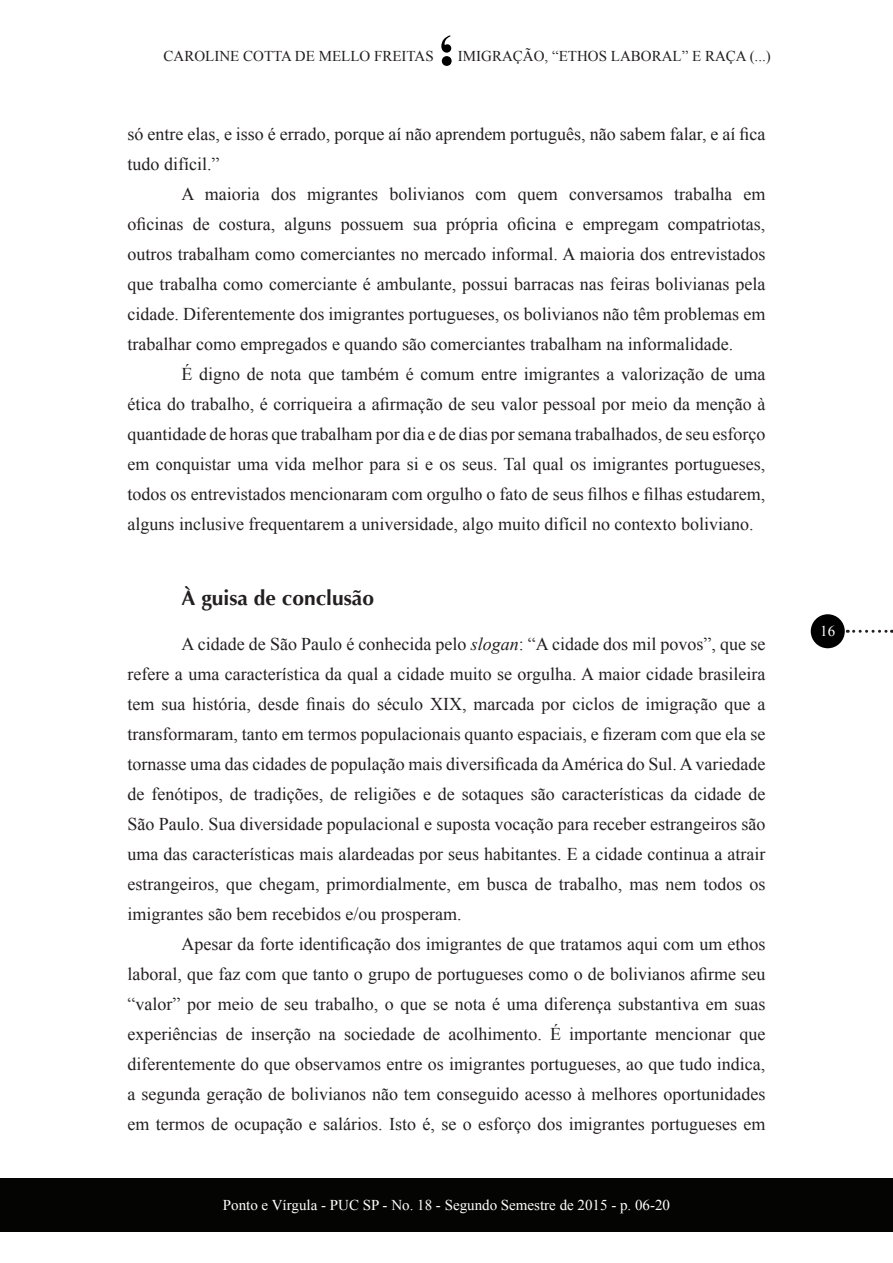
<style>
.page{position:relative;width:893px;height:1263px;background:#fff}
.page>*{position:absolute;margin:0;border:0;box-sizing:border-box;transform-origin:0 0}
.t1{font:700 21px "Optima";color:#231f20}
.t2{font:18px/30px "Times New Roman";color:#231f20;text-align:justify}
.t3{font:15px "Times New Roman";color:#231f20}
.t4{font:15px "Times New Roman";color:#fff}
.s1{font-style:italic}
</style>
<div class="page">
<svg style="left:441px;top:35px;width:11px;height:31px"></svg>
<div style="left:0;top:1178px;width:893px;height:54px;background:#040503"></div>
<div style="left:811px;top:614px;width:34px;height:34px;background:#000;border-radius:50%"></div>
<svg style="left:854px;top:630px;width:38px;height:3px"></svg>
<p class="t3" style="left:164px;top:46px;width:272px">CAROLINE COTTA DE MELLO FREITAS</p>
<p class="t3" style="left:458px;top:46px;width:314px">IMIGRAÇÃO, “ETHOS LABORAL” E RAÇA (...)</p>
<p class="t2" style="left:128px;top:119px;width:639px">só entre elas, e isso é errado, porque aí não aprendem português, não sabem falar, e aí fica tudo difícil.”</p>
<p class="t2" style="left:128px;top:179px;width:639px;text-indent:54px">A maioria dos migrantes bolivianos com quem conversamos trabalha em oficinas de costura, alguns possuem sua própria oficina e empregam compatriotas, outros trabalham como comerciantes no mercado informal. A maioria dos entrevistados que trabalha como comerciante é ambulante, possui barracas nas feiras bolivianas pela cidade. Diferentemente dos imigrantes portugueses, os bolivianos não têm problemas em trabalhar como empregados e quando são comerciantes trabalham na informalidade.</p>
<p class="t2" style="left:128px;top:359px;width:639px;text-indent:54px">É digno de nota que também é comum entre imigrantes a valorização de uma ética do trabalho, é corriqueira a afirmação de seu valor pessoal por meio da menção à quantidade de horas que trabalham por dia e de dias por semana trabalhados, de seu esforço em conquistar uma vida melhor para si e os seus. Tal qual os imigrantes portugueses, todos os entrevistados mencionaram com orgulho o fato de seus filhos e filhas estudarem, alguns inclusive frequentarem a universidade, algo muito difícil no contexto boliviano.</p>
<p class="t1" style="left:182px;top:586px;width:194px">À guisa de conclusão</p>
<p class="t2" style="left:128px;top:629px;width:639px;text-indent:54px">A cidade de São Paulo é conhecida pelo <span class="s1">slogan</span>: “A cidade dos mil povos”, que se refere a uma característica da qual a cidade muito se orgulha. A maior cidade brasileira tem sua história, desde finais do século XIX, marcada por ciclos de imigração que a transformaram, tanto em termos populacionais quanto espaciais, e fizeram com que ela se tornasse uma das cidades de população mais diversificada da América do Sul. A variedade de fenótipos, de tradições, de religiões e de sotaques são características da cidade de São Paulo. Sua diversidade populacional e suposta vocação para receber estrangeiros são uma das características mais alardeadas por seus habitantes. E a cidade continua a atrair estrangeiros, que chegam, primordialmente, em busca de trabalho, mas nem todos os imigrantes são bem recebidos e/ou prosperam.</p>
<p class="t2" style="left:128px;top:929px;width:639px;text-indent:54px">Apesar da forte identificação dos imigrantes de que tratamos aqui com um ethos laboral, que faz com que tanto o grupo de portugueses como o de bolivianos afirme seu “valor” por meio de seu trabalho, o que se nota é uma diferença substantiva em suas experiências de inserção na sociedade de acolhimento. É importante mencionar que diferentemente do que observamos entre os imigrantes portugueses, ao que tudo indica, a segunda geração de bolivianos não tem conseguido acesso à melhores oportunidades em termos de ocupação e salários. Isto é, se o esforço dos imigrantes portugueses em</p>
<p class="t4" style="left:223px;top:1195px;width:449px">Ponto e Vírgula - PUC SP - No. 18 - Segundo Semestre de 2015 - p. 06-20</p>
<p class="t4" style="left:820px;top:621px;width:16px">16</p>
</div>
